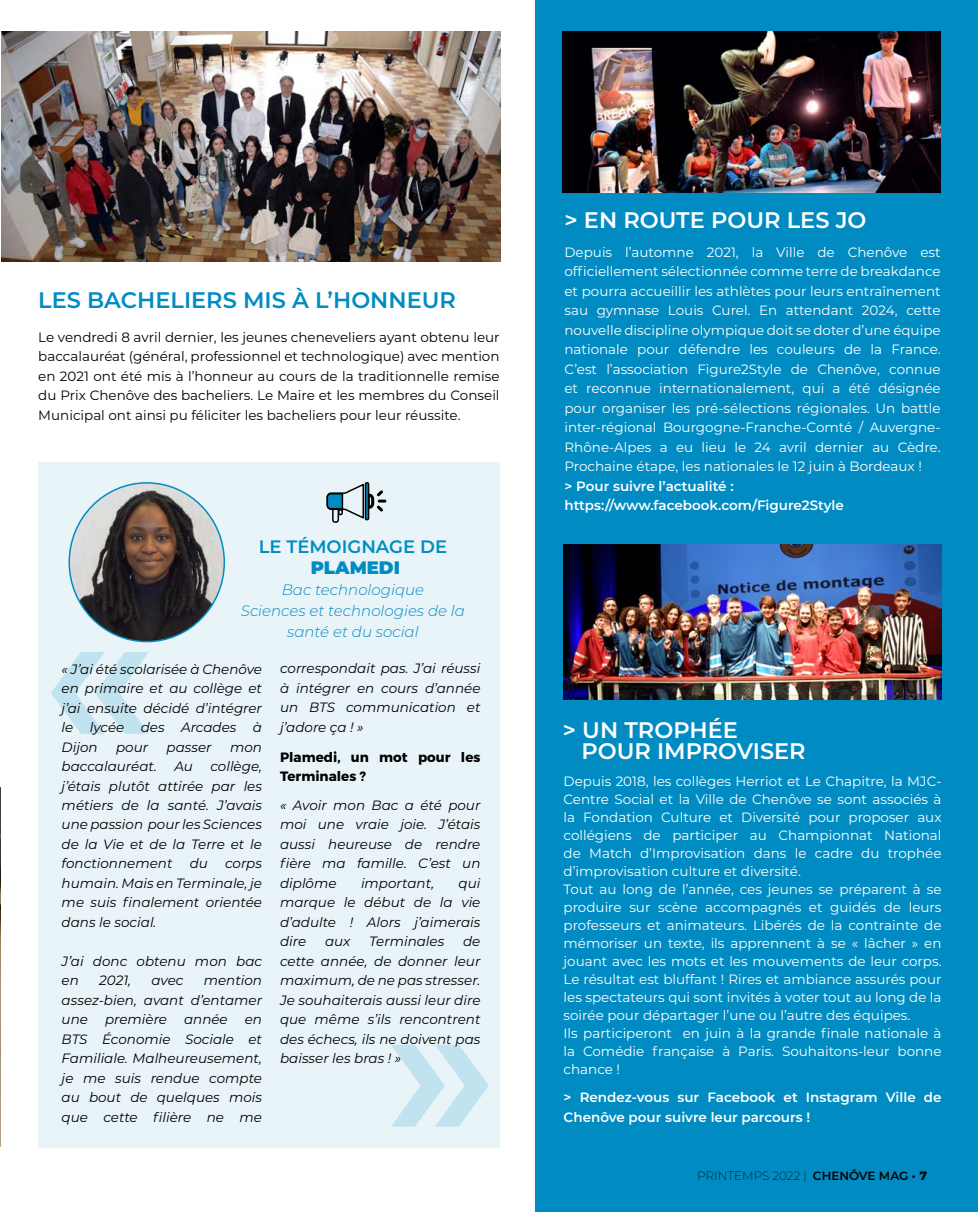
<style>
.page{position:relative;width:978px;height:1212px;background:#fff}
.page>*{position:absolute;margin:0;border:0;box-sizing:border-box;transform-origin:0 0}
.t1{font:600 22.5px/21px "Montserrat";color:#fff}
.t2{font:600 22.5px "Montserrat";color:#008cc2}
.t3{font:600 18px "Montserrat";color:#008cc2}
.t4{font:900 18px "Montserrat";color:#008cc2}
.t5{font:italic 300 15px/21px "Montserrat";color:#008cc2;text-align:center}
.t6{font:13.5px/18px "Montserrat";color:#fff;text-align:justify}
.t7{font:italic 13.5px/19.5px "Montserrat";color:#000;text-align:justify}
.t8{font:13.5px/19.5px "Montserrat";color:#000;text-align:justify}
.t9{font:600 13.5px/19.5px "Montserrat";color:#fff}
.t10{font:700 13.5px/19.5px "Montserrat";color:#000}
.t11{font:200 12px "Montserrat";color:#000}
.s1{font-weight:600}
.s2{font-weight:700}
</style>
<div class="page">
<img style="left:0;top:787px;width:1px;height:360px">
<div style="left:536px;top:0;width:442px;height:1212px;background:#008cc3"></div>
<img style="left:563px;top:32px;width:378px;height:160px">
<img style="left:564px;top:544px;width:378px;height:155px">
<img style="left:1px;top:32px;width:500px;height:230px">
<div style="left:38px;top:462px;width:462px;height:686px;background:#e9f4f9"></div>
<img style="left:69px;top:483px;width:155px;height:158px">
<svg style="left:51px;top:652px;width:98px;height:82px"></svg>
<svg style="left:391px;top:1045px;width:98px;height:81px"></svg>
<svg style="left:326px;top:482px;width:60px;height:41px"></svg>
<h1 class="t2" style="left:38px;top:284px;width:419px">LES BACHELIERS MIS À L’HONNEUR</h1>
<p class="t8" style="left:38px;top:327px;width:463px">Le vendredi 8 avril dernier, les jeunes cheneveliers ayant obtenu leur baccalauréat (général, professionnel et technologique) avec mention en 2021 ont été mis à l’honneur au cours de la traditionnelle remise du Prix Chenôve des bacheliers. Le Maire et les membres du Conseil Municipal ont ainsi pu féliciter les bacheliers pour leur réussite.</p>
<h2 class="t3" style="left:259px;top:533px;width:190px">LE TÉMOIGNAGE DE</h2>
<h2 class="t4" style="left:311px;top:554px;width:91px">PLAMEDI</h2>
<p class="t5" style="left:241px;top:578px;width:226px">Bac technologique<br>Sciences et technologies de la santé et du social</p>
<p class="t7" style="left:62px;top:658px;width:202px">« J’ai été scolarisée à Chenôve en primaire et au collège et j’ai ensuite décidé d’intégrer le lycée des Arcades à Dijon</p>
<p class="t7" style="left:116px;top:736px;width:34px">pour</p>
<p class="t7" style="left:167px;top:736px;width:47px">passer</p>
<p class="t7" style="left:230px;top:736px;width:33px">mon</p>
<p class="t7" style="left:62px;top:756px;width:97px">baccalauréat.</p>
<p class="t7" style="left:174px;top:756px;width:20px">Au</p>
<p class="t7" style="left:62px;top:756px;width:202px;text-indent:149px">collège, j’étais plutôt attirée par les métiers de la santé. J’avais une passion pour les Sciences de la Vie et de la Terre et le fonctionnement</p>
<p class="t7" style="left:190px;top:853px;width:20px">du</p>
<p class="t7" style="left:62px;top:853px;width:202px;text-indent:163px">corps humain. Mais en Terminale, je me suis finalement orientée dans le social.</p>
<p class="t7" style="left:62px;top:951px;width:202px">J’ai donc obtenu mon bac en</p>
<p class="t7" style="left:62px;top:970px;width:202px;text-indent:142px">mention assez-bien, avant d’entamer une</p>
<p class="t7" style="left:99px;top:970px;width:33px">2021,</p>
<p class="t7" style="left:151px;top:970px;width:34px">avec</p>
<p class="t7" style="left:105px;top:1009px;width:64px">première</p>
<p class="t7" style="left:184px;top:1009px;width:45px">année</p>
<p class="t7" style="left:62px;top:1009px;width:202px;text-indent:183px">en BTS Économie Sociale et Familiale. Malheureusement, je me suis rendue compte au bout de quelques mois que cette filière ne me</p>
<p class="t7" style="left:280px;top:658px;width:202px">correspondait pas. J’ai réussi à intégrer en cours d’année un BTS communication et j’adore ça ! »</p>
<p class="t10" style="left:280px;top:747px;width:202px">Plamedi, un mot pour les<br>Terminales ?</p>
<p class="t7" style="left:280px;top:795px;width:202px">« Avoir mon Bac a été pour moi une vraie joie. J’étais aussi heureuse de rendre fière ma famille. C’est un diplôme</p>
<p class="t7" style="left:280px;top:873px;width:202px;text-indent:179px">qui marque le début de la vie d’adulte ! Alors j’aimerais dire</p>
<p class="t7" style="left:361px;top:873px;width:75px">important,</p>
<p class="t7" style="left:280px;top:931px;width:202px;text-indent:183px">de cette année, de donner leur maximum, de ne pas stresser.<br>Je souhaiterais aussi leur dire que même s’ils rencontrent des échecs, ils ne doivent pas baisser les bras ! »</p>
<p class="t7" style="left:325px;top:931px;width:27px">aux</p>
<p class="t7" style="left:369px;top:931px;width:77px">Terminales</p>
<h1 class="t1" style="left:564px;top:209px;width:304px">&gt; EN ROUTE POUR LES JO</h1>
<p class="t6" style="left:564px;top:241px;width:378px;line-height:19.5px">Depuis l’automne 2021, la Ville de Chenôve est officiellement sélectionnée comme terre de breakdance et pourra accueillir les athlètes pour leurs entraînement sau gymnase Louis Curel. En attendant 2024, cette nouvelle discipline olympique doit se doter d’une équipe nationale pour défendre les couleurs de la France.<br>C’est l’association Figure2Style de Chenôve, connue et reconnue internationalement, qui a été désignée pour organiser les pré-sélections régionales. Un battle inter-régional Bourgogne-Franche-Comté / Auvergne-Rhône-Alpes a eu lieu le 24 avril dernier au Cèdre.<br>Prochaine étape, les nationales le 12 juin à Bordeaux !</p>
<p class="t9" style="left:564px;top:475px;width:281px">&gt; Pour suivre l’actualité : https://www.facebook.com/Figure2Style</p>
<h1 class="t1" style="left:581px;top:718px;width:226px;text-indent:-19px">&gt; UN TROPHÉE<br>POUR IMPROVISER</h1>
<p class="t6" style="left:564px;top:772px;width:380px;text-align:left">Depuis 2018, les collèges Herriot et Le Chapitre, la MJC-Centre Social et la Ville de Chenôve se sont associés à la Fondation Culture et Diversité pour proposer aux collégiens de participer au Championnat National de Match d’Improvisation dans le cadre du trophée d’improvisation culture et diversité.<br>Tout au long de l’année, ces jeunes se préparent à se produire sur scène accompagnés et guidés de leurs professeurs et animateurs. Libérés de la contrainte de mémoriser un texte, ils apprennent à se « lâcher » en jouant avec les mots et les mouvements de leur corps.<br>Le résultat est bluffant ! Rires et ambiance assurés pour les spectateurs qui sont invités à voter tout au long de la soirée pour départager l’une ou l’autre des équipes.<br>Ils participeront en juin à la grande finale nationale à la Comédie française à Paris. Souhaitons-leur bonne chance !</p>
<p class="t9" style="left:564px;top:1087px;width:379px">&gt; Rendez-vous sur Facebook et Instagram Ville de<br>Chenôve pour suivre leur parcours !</p>
<p class="t11" style="left:697px;top:1168px;width:231px">PRINTEMPS 2022 | <span class="s1">CHENÔVE MAG •</span> <span class="s2">7</span></p>
</div>
